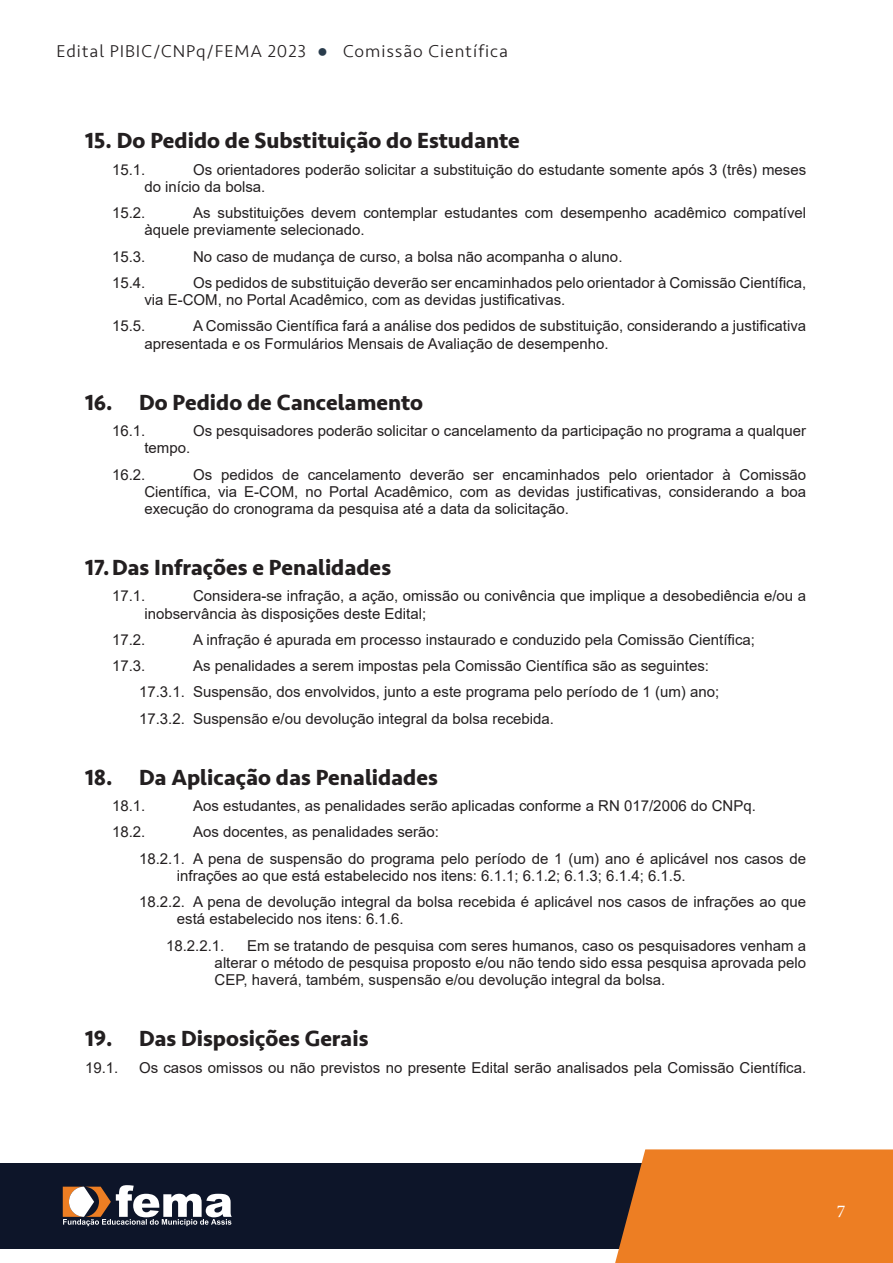
<style>
.page{position:relative;width:893px;height:1263px;background:#fff}
.page>*{position:absolute;margin:0;border:0;box-sizing:border-box;transform-origin:0 0}
.t1{font:700 22.5px "Seravek";color:#231f20}
.t2{font:300 18px "Seravek";letter-spacing:.05em;color:#231f20}
.t3{font:18px "Minion Pro";color:#fff}
.t4{font:15px/17.2px "Arial";color:#231f20}
.s1{font-family:"Arial Narrow";font-weight:400;color:#293c4c}
</style>
<div class="page">
<div style="left:0;top:1163px;width:680px;height:85px;background:#0d1529"></div>
<div style="left:615px;top:1149px;width:278px;height:114px;background:#ed7e23"></div>
<svg style="left:63px;top:1185px;width:169px;height:41px"></svg>
<p class="t2" style="left:56px;top:41px;width:453px">Edital PIBIC/CNPq/FEMA 2023 <span class="s1">●</span> Comissão Científica</p>
<h1 class="t1" style="left:85px;top:123px;width:436px">15. Do Pedido de Substituição do Estudante</h1>
<p class="t4" style="left:112px;top:161px;width:35px">15.1.</p>
<p class="t4" style="left:144px;top:161px;width:663px;text-indent:49px">Os orientadores poderão solicitar a substituição do estudante somente após 3 (três) meses do início da bolsa.</p>
<p class="t4" style="left:112px;top:204px;width:35px">15.2.</p>
<p class="t4" style="left:144px;top:204px;width:663px;text-indent:49px">As substituições devem contemplar estudantes com desempenho acadêmico compatível àquele previamente selecionado.</p>
<p class="t4" style="left:112px;top:248px;width:35px">15.3.</p>
<p class="t4" style="left:193px;top:248px;width:431px">No caso de mudança de curso, a bolsa não acompanha o aluno.</p>
<p class="t4" style="left:112px;top:274px;width:35px">15.4.</p>
<p class="t4" style="left:144px;top:274px;width:663px;text-indent:49px">Os pedidos de substituição deverão ser encaminhados pelo orientador à Comissão Científica, via E-COM, no Portal Acadêmico, com as devidas justificativas.</p>
<p class="t4" style="left:112px;top:317px;width:35px">15.5.</p>
<p class="t4" style="left:144px;top:317px;width:663px;text-indent:49px">A Comissão Científica fará a análise dos pedidos de substituição, considerando a justificativa apresentada e os Formulários Mensais de Avaliação de desempenho.</p>
<h1 class="t1" style="left:85px;top:384px;width:340px">16. Do Pedido de Cancelamento</h1>
<p class="t4" style="left:112px;top:422px;width:35px">16.1.</p>
<p class="t4" style="left:193px;top:422px;width:615px">Os pesquisadores poderão solicitar o cancelamento da participação no programa a qualquer</p>
<p class="t4" style="left:112px;top:435px;width:80px;line-height:26.2px;text-indent:32px">tempo.<br>16.2.</p>
<p class="t4" style="left:144px;top:466px;width:663px;text-align:justify;text-indent:49px">Os pedidos de cancelamento deverão ser encaminhados pelo orientador à Comissão Científica, via E-COM, no Portal Acadêmico, com as devidas justificativas, considerando a boa execução do cronograma da pesquisa até a data da solicitação.</p>
<h1 class="t1" style="left:85px;top:550px;width:308px">17.Das Infrações e Penalidades</h1>
<p class="t4" style="left:112px;top:587px;width:35px">17.1.</p>
<p class="t4" style="left:144px;top:587px;width:663px;text-indent:49px">Considera-se infração, a ação, omissão ou conivência que implique a desobediência e/ou a inobservância às disposições deste Edital;</p>
<p class="t4" style="left:112px;top:631px;width:35px">17.2.</p>
<p class="t4" style="left:193px;top:631px;width:563px">A infração é apurada em processo instaurado e conduzido pela Comissão Científica;</p>
<p class="t4" style="left:112px;top:657px;width:35px">17.3.</p>
<p class="t4" style="left:139px;top:653px;width:582px;line-height:26.2px;text-indent:54px">As penalidades a serem impostas pela Comissão Científica são as seguintes:<br>17.3.1. Suspensão, dos envolvidos, junto a este programa pelo período de 1 (um) ano;<br>17.3.2. Suspensão e/ou devolução integral da bolsa recebida.</p>
<h1 class="t1" style="left:85px;top:759px;width:354px">18. Da Aplicação das Penalidades</h1>
<p class="t4" style="left:112px;top:797px;width:35px">18.1.</p>
<p class="t4" style="left:193px;top:797px;width:564px">Aos estudantes, as penalidades serão aplicadas conforme a RN 017/2006 do CNPq.</p>
<p class="t4" style="left:112px;top:823px;width:35px">18.2.</p>
<p class="t4" style="left:139px;top:819px;width:669px;line-height:26.2px;text-indent:54px">Aos docentes, as penalidades serão:<br>18.2.1. A pena de suspensão do programa pelo período de 1 (um) ano é aplicável nos casos de</p>
<p class="t4" style="left:139px;top:862px;width:669px;line-height:26.2px;text-indent:38px">infrações ao que está estabelecido nos itens: 6.1.1; 6.1.2; 6.1.3; 6.1.4; 6.1.5.<br>18.2.2. A pena de devolução integral da bolsa recebida é aplicável nos casos de infrações ao que</p>
<p class="t4" style="left:166px;top:906px;width:239px;line-height:26.2px;text-indent:11px">está estabelecido nos itens: 6.1.6.<br>18.2.2.1.</p>
<p class="t4" style="left:215px;top:937px;width:593px;text-align:justify;text-indent:32px">Em se tratando de pesquisa com seres humanos, caso os pesquisadores venham a alterar o método de pesquisa proposto e/ou não tendo sido essa pesquisa aprovada pelo CEP, haverá, também, suspensão e/ou devolução integral da bolsa.</p>
<h1 class="t1" style="left:85px;top:1021px;width:285px">19. Das Disposições Gerais</h1>
<p class="t4" style="left:85px;top:1058px;width:35px">19.1.</p>
<p class="t4" style="left:139px;top:1058px;width:669px">Os casos omissos ou não previstos no presente Edital serão analisados pela Comissão Científica.</p>
<p class="t3" style="left:837px;top:1199px;width:10px">7</p>
</div>
